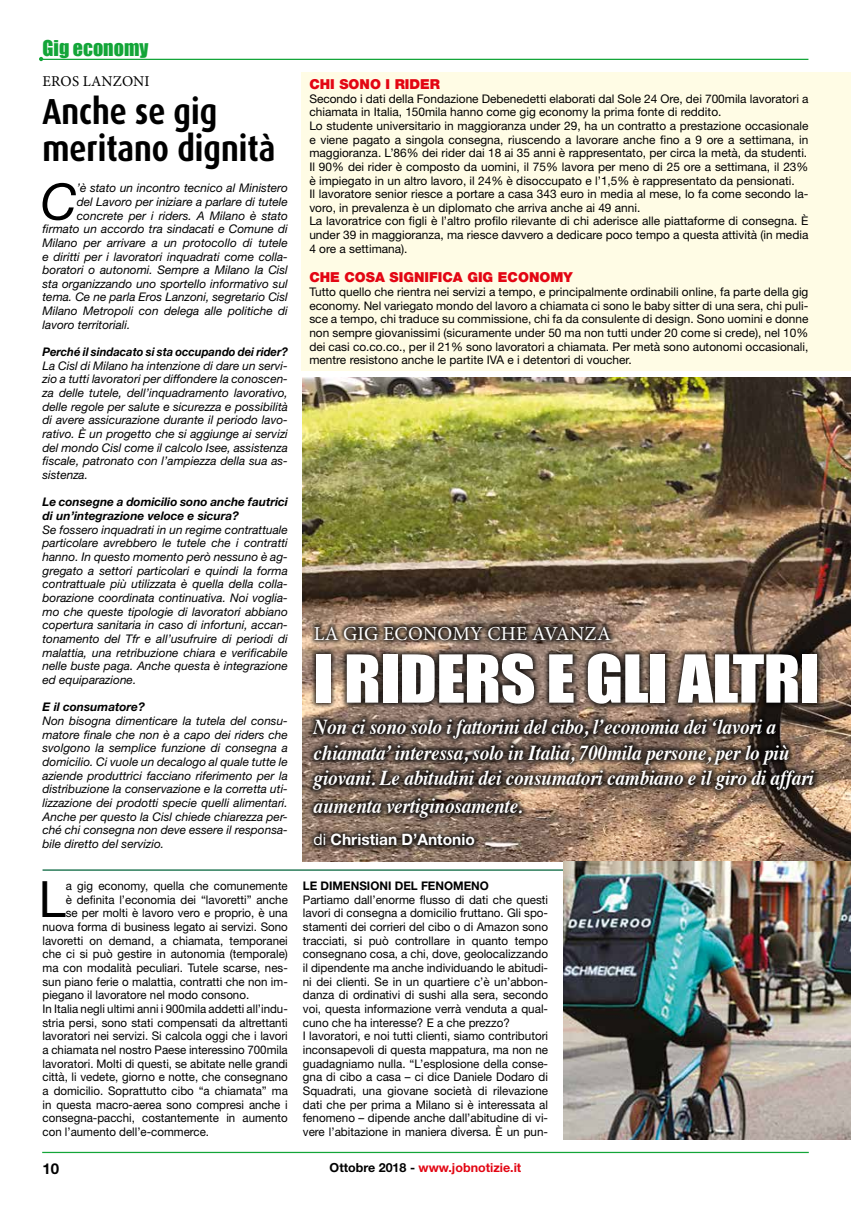
<style>
.page{position:relative;width:851px;height:1205px;background:#fff}
.page>*{position:absolute;margin:0;border:0;box-sizing:border-box;transform-origin:0 0}
.t1{font:61px "Impact";letter-spacing:-.01em;color:#fff;scale:1.12 1}
.t2{font:50.12px "Helvetica Neue";color:#000}
.t3{font:italic 50.12px "Helvetica Neue";color:#000}
.t4{font:700 36.25px/37.5px "Dax";color:#000;scale:.85 1}
.t5{font:italic 700 21.25px/25.5px "Times";letter-spacing:-.01em;color:#fff;scale:.9 1}
.t6{font:20px "Impact";color:#13a538}
.t7{font:19.75px "Minion Pro";letter-spacing:.01em;color:#fff}
.t8{font:700 15.62px "Helvetica Neue";color:#fff}
.t9{font:15px "Minion Pro";letter-spacing:.01em;color:#000}
.t10{font:700 15px "Helvetica Neue";color:#000}
.t11{font:900 13.75px "Helvetica Neue";color:#e30613}
.t12{font:700 12.5px "Helvetica Neue";color:#e30613}
.t13{font:11.88px/13.6px "Helvetica Neue";color:#000}
.t14{font:italic 11.88px/13.6px "Helvetica Neue";color:#000;text-align:justify}
.t15{font:italic 700 11.88px/13.6px "Helvetica Neue";color:#000}
.t16{font:italic 700 11.88px "Helvetica Neue";color:#000;scale:.95 1}
.t17{font:700 11.88px "Helvetica Neue";color:#000}
.s1{font-weight:400}
.s2{color:#000}
</style>
<div class="page">
<hr style="left:42px;top:1152px;width:766px;height:1px;background:#13a538">
<hr style="left:42px;top:59px;width:766px;height:1px;background:#13a538">
<svg style="left:39px;top:57px;width:4px;height:4px"></svg>
<div style="left:302px;top:72px;width:548px;height:298px;background:#fffce5"></div>
<hr style="left:43px;top:869px;width:807px;height:2px;background:#00623a">
<img style="left:302px;top:377px;width:548px;height:485px">
<div style="left:307px;top:620px;width:516px;height:231px;background:#000;opacity:.75"></div>
<img style="left:563px;top:861px;width:287px;height:278px">
<h3 class="t6" style="left:43px;top:32px;width:107px">Gig economy</h3>
<p class="t9" style="left:43px;top:71px;width:109px">EROS LANZONI</p>
<h3 class="t4" style="left:43px;top:93px;width:275px">Anche se gig meritano dignità</h3>
<h2 class="t3" style="left:41px;top:172px;width:38px">C</h2>
<p class="t14" style="left:77px;top:181px;width:212px">’è stato un incontro tecnico al Ministero</p>
<p class="t14" style="left:77px;top:195px;width:212px">del Lavoro per iniziare a parlare di tutele</p>
<p class="t14" style="left:77px;top:208px;width:212px">concrete per i riders. A Milano è stato</p>
<p class="t14" style="left:43px;top:222px;width:247px">firmato un accordo tra sindacati e Comune di</p>
<p class="t14" style="left:43px;top:236px;width:247px">Milano per arrivare a un protocollo di tutele</p>
<p class="t14" style="left:43px;top:249px;width:247px">e diritti per i lavoratori inquadrati come colla-</p>
<p class="t14" style="left:43px;top:263px;width:247px">boratori o autonomi. Sempre a Milano la Cisl</p>
<p class="t14" style="left:43px;top:277px;width:247px">sta organizzando uno sportello informativo sul</p>
<p class="t14" style="left:43px;top:290px;width:247px">tema. Ce ne parla Eros Lanzoni, segretario Cisl</p>
<p class="t14" style="left:43px;top:304px;width:247px">Milano Metropoli con delega alle politiche di</p>
<p class="t14" style="left:43px;top:318px;width:89px">lavoro territoriali.</p>
<p class="t16" style="left:43px;top:344px;width:260px">Perché il sindacato si sta occupando dei rider?</p>
<p class="t14" style="left:43px;top:358px;width:247px">La Cisl di Milano ha intenzione di dare un servi&shy;zio a tutti lavoratori per diffondere la conoscen&shy;za delle tutele, dell’inquadramento lavorativo, delle regole per salute e sicurezza e possibilità di avere assicurazione durante il periodo lavo&shy;rativo. È un progetto che si aggiunge ai servizi del mondo Cisl come il calcolo Isee, assistenza fiscale, patronato con l’ampiezza della sua as&shy;sistenza.</p>
<p class="t15" style="left:43px;top:495px;width:247px">Le consegne a domicilio sono anche fautrici di un’integrazione veloce e sicura?</p>
<p class="t14" style="left:43px;top:522px;width:247px">Se fossero inquadrati in un regime contrattuale particolare avrebbero le tutele che i contratti hanno. In questo momento però nessuno è ag&shy;gregato a settori particolari e quindi la forma contrattuale più utilizzata è quella della colla&shy;borazione coordinata continuativa. Noi voglia&shy;mo che queste tipologie di lavoratori abbiano copertura sanitaria in caso di infortuni, accan&shy;tonamento del Tfr e all’usufruire di periodi di malattia, una retribuzione chiara e verificabile nelle buste paga. Anche questa è integrazione ed equiparazione.</p>
<p class="t15" style="left:43px;top:700px;width:104px">E il consumatore?</p>
<p class="t14" style="left:43px;top:714px;width:247px">Non bisogna dimenticare la tutela del consu&shy;matore finale che non è a capo dei riders che svolgono la semplice funzione di consegna a domicilio. Ci vuole un decalogo al quale tutte le aziende produttrici facciano riferimento per la distribuzione la conservazione e la corretta uti&shy;lizzazione dei prodotti specie quelli alimentari.<br>Anche per questo la Cisl chiede chiarezza per&shy;ché chi consegna non deve essere il responsa&shy;bile diretto del servizio.</p>
<h2 class="t2" style="left:39px;top:869px;width:29px">L</h2>
<p class="t13" style="left:66px;top:879px;width:223px">a gig economy, quella che comunemente</p>
<p class="t13" style="left:66px;top:892px;width:223px">è definita l’economia dei “lavoretti” anche</p>
<p class="t13" style="left:66px;top:906px;width:223px">se per molti è lavoro vero e proprio, è una</p>
<p class="t13" style="left:43px;top:920px;width:247px">nuova forma di business legato ai servizi. Sono</p>
<p class="t13" style="left:43px;top:933px;width:247px">lavoretti on demand, a chiamata, temporanei</p>
<p class="t13" style="left:43px;top:947px;width:247px">che ci si può gestire in autonomia (temporale)</p>
<p class="t13" style="left:43px;top:961px;width:247px">ma con modalità peculiari. Tutele scarse, nes-</p>
<p class="t13" style="left:43px;top:974px;width:247px">sun piano ferie o malattia, contratti che non im-</p>
<p class="t13" style="left:43px;top:988px;width:208px">piegano il lavoratore nel modo consono.</p>
<p class="t13" style="left:43px;top:1002px;width:247px">In Italia negli ultimi anni i 900mila addetti all’indu-</p>
<p class="t13" style="left:43px;top:1015px;width:247px">stria persi, sono stati compensati da altrettanti</p>
<p class="t13" style="left:43px;top:1029px;width:247px">lavoratori nei servizi. Si calcola oggi che i lavori</p>
<p class="t13" style="left:43px;top:1043px;width:247px">a chiamata nel nostro Paese interessino 700mila</p>
<p class="t13" style="left:43px;top:1056px;width:247px">lavoratori. Molti di questi, se abitate nelle grandi</p>
<p class="t13" style="left:43px;top:1070px;width:247px">città, li vedete, giorno e notte, che consegnano</p>
<p class="t13" style="left:43px;top:1083px;width:247px">a domicilio. Soprattutto cibo “a chiamata” ma</p>
<p class="t13" style="left:43px;top:1097px;width:247px">in questa macro-aerea sono compresi anche i</p>
<p class="t13" style="left:43px;top:1111px;width:247px">consegna-pacchi, costantemente in aumento</p>
<p class="t13" style="left:43px;top:1124px;width:168px">con l’aumento dell’e-commerce.</p>
<p class="t11" style="left:309px;top:76px;width:132px">CHI SONO I RIDER</p>
<p class="t13" style="left:309px;top:91px;width:500px">Secondo i dati della Fondazione Debenedetti elaborati dal Sole 24 Ore, dei 700mila lavoratori a chiamata in Italia, 150mila hanno come gig economy la prima fonte di reddito.<br>Lo studente universitario in maggioranza under 29, ha un contratto a prestazione occasionale e viene pagato a singola consegna, riuscendo a lavorare anche fino a 9 ore a settimana, in maggioranza. L’86% dei rider dai 18 ai 35 anni è rappresentato, per circa la metà, da studenti.<br>Il 90% dei rider è composto da uomini, il 75% lavora per meno di 25 ore a settimana, il 23% è impiegato in un altro lavoro, il 24% è disoccupato e l’1,5% è rappresentato da pensionati.<br>Il lavoratore senior riesce a portare a casa 343 euro in media al mese, lo fa come secondo la&shy;voro, in prevalenza è un diplomato che arriva anche ai 49 anni.<br>La lavoratrice con figli è l’altro profilo rilevante di chi aderisce alle piattaforme di consegna. È under 39 in maggioranza, ma riesce davvero a dedicare poco tempo a questa attività (in media 4 ore a settimana).</p>
<p class="t11" style="left:309px;top:269px;width:265px">CHE COSA SIGNIFICA GIG ECONOMY</p>
<p class="t13" style="left:309px;top:285px;width:500px;text-align:justify">Tutto quello che rientra nei servizi a tempo, e principalmente ordinabili online, fa parte della gig economy. Nel variegato mondo del lavoro a chiamata ci sono le baby sitter di una sera, chi puli&shy;sce a tempo, chi traduce su commissione, chi fa da consulente di design. Sono uomini e donne non sempre giovanissimi (sicuramente under 50 ma non tutti under 20 come si crede), nel 10% dei casi co.co.co., per il 21% sono lavoratori a chiamata. Per metà sono autonomi occasionali, mentre resistono anche le partite IVA e i detentori di voucher.</p>
<h3 class="t7" style="left:314px;top:620px;width:298px">LA GIG ECONOMY CHE AVANZA</h3>
<h1 class="t1" style="left:313px;top:631px;width:453px">I RIDERS E GLI ALTRI</h1>
<h3 class="t5" style="left:313px;top:712px;width:557px">Non ci sono solo i fattorini del cibo, l’economia dei ‘lavori a chiamata’ interessa, solo in Italia, 700mila persone, per lo più giovani. Le abitudini dei consumatori cambiano e il giro di affari</h3>
<h3 class="t5" style="left:313px;top:791px;width:234px">aumenta vertiginosamente.</h3>
<h3 class="t8" style="left:313px;top:830px;width:163px"><span class="s1">di</span> Christian D’Antonio</h3>
<p class="t17" style="left:303px;top:878px;width:187px">LE DIMENSIONI DEL FENOMENO</p>
<p class="t13" style="left:303px;top:892px;width:247px">Partiamo dall’enorme flusso di dati che questi lavori di consegna a domicilio fruttano. Gli spo&shy;stamenti dei corrieri del cibo o di Amazon sono tracciati, si può controllare in quanto tempo consegnano cosa, a chi, dove, geolocalizzando il dipendente ma anche individuando le abitudi&shy;ni dei clienti. Se in un quartiere c’è un’abbon&shy;danza di ordinativi di sushi alla sera, secondo voi, questa informazione verrà venduta a qual&shy;cuno che ha interesse? E a che prezzo?<br>I lavoratori, e noi tutti clienti, siamo contributori inconsapevoli di questa mappatura, ma non ne guadagniamo nulla. “L’esplosione della conse&shy;gna di cibo a casa – ci dice Daniele Dodaro di Squadrati, una giovane società di rilevazione dati che per prima a Milano si è interessata al fenomeno – dipende anche dall’abitudine di vi&shy;vere l’abitazione in maniera diversa. È un pun-</p>
<p class="t10" style="left:43px;top:1159px;width:18px">10</p>
<p class="t12" style="left:329px;top:1160px;width:193px"><span class="s2">Ottobre 2018 -</span> www.jobnotizie.it</p>
</div>
